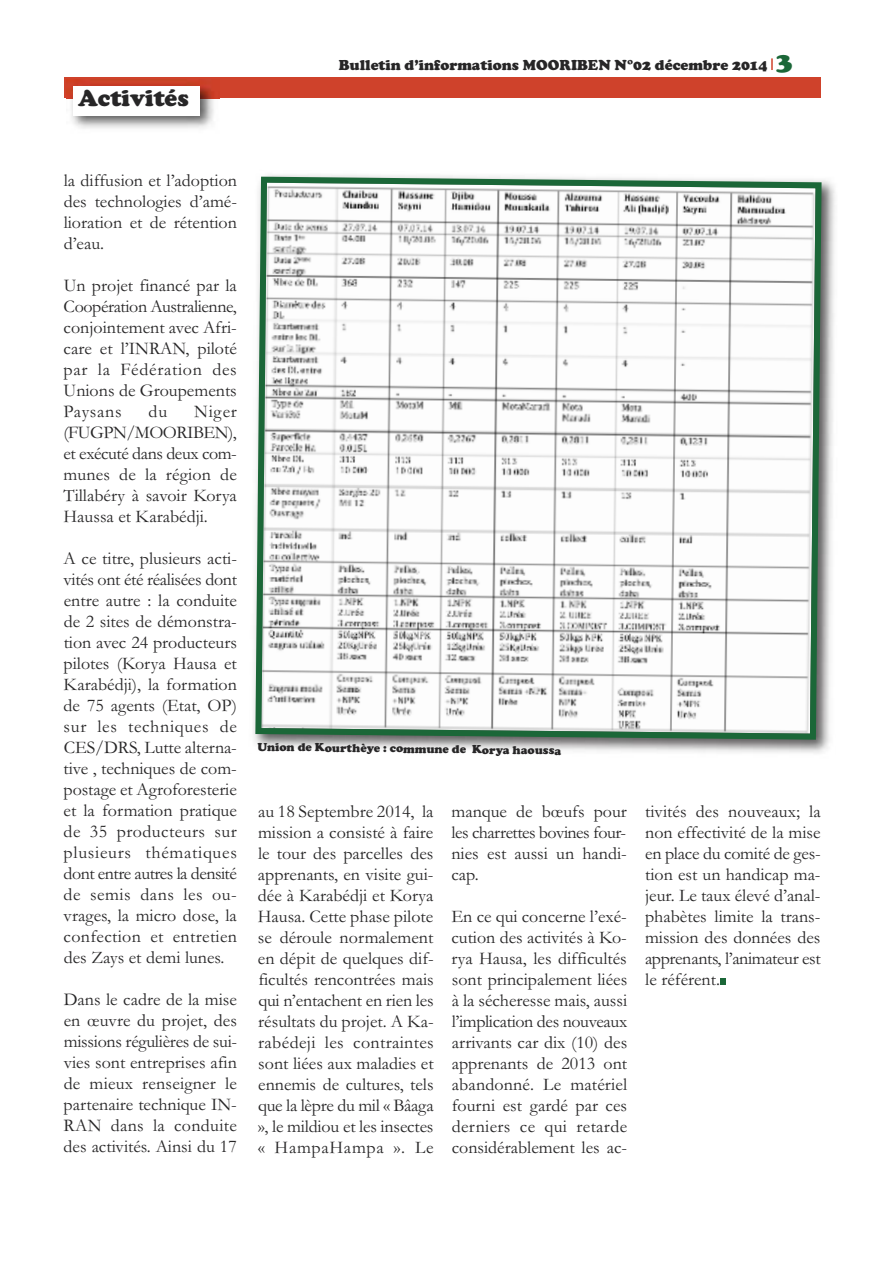
<style>
.page{position:relative;width:893px;height:1263px;background:#fff}
.page>*{position:absolute;margin:0;border:0;box-sizing:border-box;transform-origin:0 0}
.t1{font:900 24px "Cooper";color:#272627}
.t2{font:18px/21px "Garamond";color:#272627;text-align:justify}
.t3{font:900 15px "Cooper";color:#272627}
.t4{font:900 12px "Cooper";color:#272627}
.s1{font-size:27px;color:#1b6738}
</style>
<div class="page">
<div style="left:64px;top:77px;width:757px;height:21px;background:#cf422b"></div>
<img style="left:67px;top:79px;width:153px;height:50px">
<div style="left:74px;top:86px;width:126px;height:29px;background:#fff"></div>
<div style="left:720px;top:978px;width:6px;height:7px;background:#1b6738"></div>
<img style="left:257px;top:180px;width:578px;height:573px">
<svg style="left:253px;top:174px;width:572px;height:569px"></svg>
<svg style="left:771px;top:58px;width:2px;height:12px"></svg>
<h1 class="t1" style="left:78px;top:84px;width:112px">Activités</h1>
<p class="t3" style="left:339px;top:56px;width:455px">Bulletin d’informations MOORIBEN N°02 décembre 2014 <span class="s1">3</span></p>
<p class="t2" style="left:64px;top:169px;width:175px">la diffusion et l’adoption des technologies d’amé&shy;lioration et de rétention d’eau.</p>
<p class="t2" style="left:64px;top:274px;width:175px">Un projet financé par la Coopération Australienne, conjointement avec Afri&shy;care et l’INRAN, piloté par la Fédération des Unions de Groupements Paysans</p>
<p class="t2" style="left:149px;top:400px;width:20px">du</p>
<p class="t2" style="left:64px;top:400px;width:175px;text-indent:131px">Niger (FUGPN/MOORIBEN), et exécuté dans deux com&shy;munes de la région de Tillabéry à savoir Korya Haussa et Karabédji.</p>
<p class="t2" style="left:64px;top:547px;width:175px">A ce titre, plusieurs acti&shy;vités ont été réalisées dont entre autre : la conduite de 2 sites de démonstra&shy;tion avec 24 producteurs pilotes (Korya Hausa et Karabédji), la formation de 75 agents (Etat, OP) sur les techniques de CES/DRS, Lutte alterna&shy;tive , techniques de com&shy;postage et Agroforesterie et la formation pratique de 35 producteurs sur plusieurs thématiques dont entre autres la densité de semis dans les ou&shy;vrages, la micro dose, la confection et entretien des Zays et demi lunes.</p>
<p class="t2" style="left:64px;top:988px;width:175px">Dans le cadre de la mise en œuvre du projet, des missions régulières de sui&shy;vies sont entreprises afin de mieux renseigner le partenaire technique IN-RAN dans la conduite des activités. Ainsi du 17</p>
<p class="t4" style="left:258px;top:739px;width:305px;rotate:1deg">Union de Kourthèye : commune de Korya haoussa</p>
<p class="t2" style="left:258px;top:800px;width:177px">au 18 Septembre 2014, la mission a consisté à faire le tour des parcelles des apprenants, en visite gui&shy;dée à Karabédji et Korya Hausa. Cette phase pilote se déroule normalement en dépit de quelques dif&shy;ficultés rencontrées mais qui n’entachent en rien les résultats du projet. A Ka&shy;rabédeji les contraintes sont liées aux maladies et ennemis de cultures, tels que la lèpre du mil « Bâaga », le mildiou et les insectes « HampaHampa ». Le</p>
<p class="t2" style="left:451px;top:800px;width:177px">manque de bœufs pour les charrettes bovines four&shy;nies est aussi un handi&shy;cap.</p>
<p class="t2" style="left:451px;top:905px;width:177px">En ce qui concerne l’exé&shy;cution des activités à Ko&shy;rya Hausa, les difficultés sont principalement liées à la sécheresse mais, aussi l’implication des nouveaux arrivants car dix (10) des apprenants de 2013 ont abandonné. Le matériel fourni est gardé par ces derniers ce qui retarde considérablement les ac-</p>
<p class="t2" style="left:645px;top:800px;width:177px">tivités des nouveaux; la non effectivité de la mise en place du comité de ges&shy;tion est un handicap ma&shy;jeur. Le taux élevé d’anal&shy;phabètes limite la trans&shy;mission des données des apprenants, l’animateur est le référent.</p>
</div>
